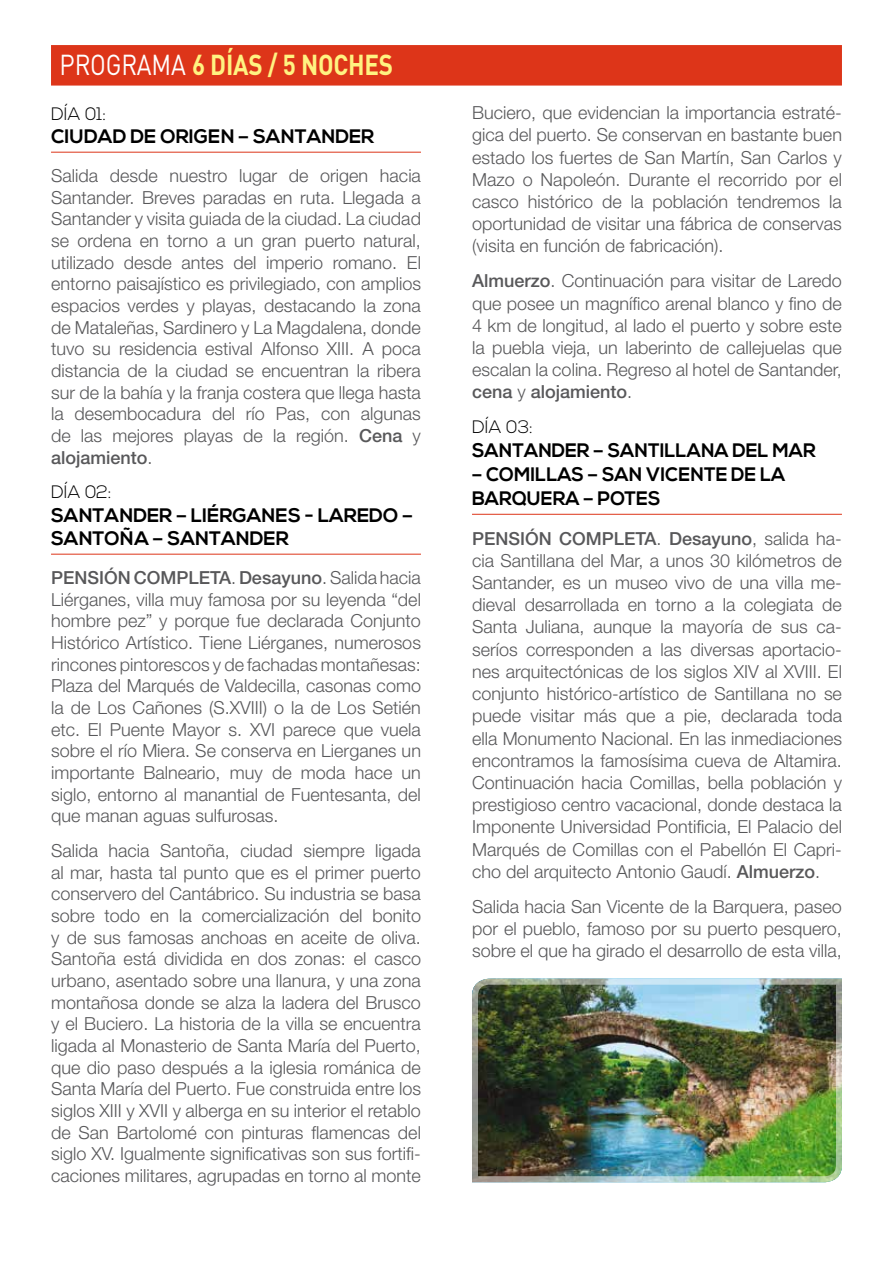
<style>
.page{position:relative;width:893px;height:1263px;background:#fff}
.page>*{position:absolute;margin:0;border:0;box-sizing:border-box;transform-origin:0 0}
.t1{font:700 28.5px "DIN Pro";letter-spacing:-.01em;color:#fff381;scale:.85 1}
.t2{font:700 19.5px/23.5px "Nexa";color:#000}
.t3{font:300 18px/21.6px "Helvetica Neue LT Std";color:#58585a;text-align:justify}
.t4{font:300 18px "Nexa";color:#000}
.s1{font-weight:400;color:#fff}
.s2{font-weight:500}
</style>
<div class="page">
<hr style="left:51px;top:152px;width:370px;height:1px;background:#dd3519">
<hr style="left:51px;top:554px;width:370px;height:1px;background:#dd3519">
<hr style="left:472px;top:514px;width:370px;height:1px;background:#dd3519">
<img style="left:472px;top:978px;width:370px;height:205px">
<div style="left:51px;top:45px;width:791px;height:41px;background:#dd3519"></div>
<h1 class="t1" style="left:60px;top:45px;width:394px"><span class="s1">PROGRAMA</span> 6 DÍAS / 5 NOCHES</h1>
<p class="t4" style="left:51px;top:103px;width:57px">DÍA 01:</p>
<p class="t2" style="left:51px;top:126px;width:325px">CIUDAD DE ORIGEN – SANTANDER</p>
<p class="t3" style="left:51px;top:164px;width:371px">Salida desde nuestro lugar de origen hacia Santander. Breves paradas en ruta. Llegada a Santander y visita guiada de la ciudad. La ciudad se ordena en torno a un gran puerto natural, utilizado desde antes del imperio romano. El entorno paisajístico es privilegiado, con amplios espacios verdes y playas, destacando la zona de Mataleñas, Sardinero y La Magdalena, donde tuvo su residencia estival Alfonso XIII. A poca distancia de la ciudad se encuentran la ribera sur de la bahía y la franja costera que llega hasta la desembocadura del río Pas, con algunas de las mejores playas de la región. <span class="s2">Cena</span> y <span class="s2">alojamiento</span>.</p>
<p class="t4" style="left:51px;top:482px;width:62px">DÍA 02:</p>
<p class="t2" style="left:51px;top:504px;width:364px">SANTANDER – LIÉRGANES - LAREDO –<br>SANTOÑA – SANTANDER</p>
<p class="t3" style="left:51px;top:566px;width:371px"><span class="s2">PENSIÓN COMPLETA</span>. <span class="s2">Desayuno</span>. Salida hacia Liérganes, villa muy famosa por su leyenda “del hombre pez” y porque fue declarada Conjunto Histórico Artístico. Tiene Liérganes, numerosos rincones pintorescos y de fachadas montañesas:<br>Plaza del Marqués de Valdecilla, casonas como la de Los Cañones (S.XVIII) o la de Los Setién etc. El Puente Mayor s. XVI parece que vuela sobre el río Miera. Se conserva en Lierganes un importante Balneario, muy de moda hace un siglo, entorno al manantial de Fuentesanta, del que manan aguas sulfurosas.</p>
<p class="t3" style="left:51px;top:839px;width:371px">Salida hacia Santoña, ciudad siempre ligada al mar, hasta tal punto que es el primer puerto conservero del Cantábrico. Su industria se basa sobre todo en la comercialización del bonito y de sus famosas anchoas en aceite de oliva.<br>Santoña está dividida en dos zonas: el casco urbano, asentado sobre una llanura, y una zona montañosa donde se alza la ladera del Brusco y el Buciero. La historia de la villa se encuentra ligada al Monasterio de Santa María del Puerto, que dio paso después a la iglesia románica de Santa María del Puerto. Fue construida entre los siglos XIII y XVII y alberga en su interior el retablo de San Bartolomé con pinturas flamencas del siglo XV. Igualmente significativas son sus fortifi&shy;caciones militares, agrupadas en torno al monte</p>
<p class="t3" style="left:472px;top:101px;width:371px;line-height:22.2px">Buciero, que evidencian la importancia estraté&shy;gica del puerto. Se conservan en bastante buen estado los fuertes de San Martín, San Carlos y Mazo o Napoleón. Durante el recorrido por el casco histórico de la población tendremos la oportunidad de visitar una fábrica de conservas (visita en función de fabricación).</p>
<p class="t3" style="left:472px;top:270px;width:371px;line-height:22.2px"><span class="s2">Almuerzo</span>. Continuación para visitar de Laredo que posee un magnífico arenal blanco y fino de 4 km de longitud, al lado el puerto y sobre este la puebla vieja, un laberinto de callejuelas que escalan la colina. Regreso al hotel de Santander, <span class="s2">cena</span> y <span class="s2">alojamiento</span>.</p>
<p class="t4" style="left:472px;top:417px;width:63px">DÍA 03:</p>
<p class="t2" style="left:472px;top:440px;width:345px">SANTANDER – SANTILLANA DEL MAR</p>
<p class="t2" style="left:472px;top:463px;width:315px;line-height:24px">– COMILLAS – SAN VICENTE DE LA<br>BARQUERA – POTES</p>
<p class="t3" style="left:472px;top:527px;width:371px;line-height:22.2px"><span class="s2">PENSIÓN COMPLETA</span>. <span class="s2">Desayuno</span>, salida ha&shy;cia Santillana del Mar, a unos 30 kilómetros de Santander, es un museo vivo de una villa me&shy;dieval desarrollada en torno a la colegiata de Santa Juliana, aunque la mayoría de sus ca&shy;seríos corresponden a las diversas aportacio&shy;nes arquitectónicas de los siglos XIV al XVIII. El conjunto histórico-artístico de Santillana no se puede visitar más que a pie, declarada toda ella Monumento Nacional. En las inmediaciones encontramos la famosísima cueva de Altamira.<br>Continuación hacia Comillas, bella población y prestigioso centro vacacional, donde destaca la Imponente Universidad Pontificia, El Palacio del Marqués de Comillas con el Pabellón El Capri&shy;cho del arquitecto Antonio Gaudí. <span class="s2">Almuerzo</span>.</p>
<p class="t3" style="left:472px;top:895px;width:371px;line-height:22.2px">Salida hacia San Vicente de la Barquera, paseo por el pueblo, famoso por su puerto pesquero, sobre el que ha girado el desarrollo de esta villa,</p>
</div>
